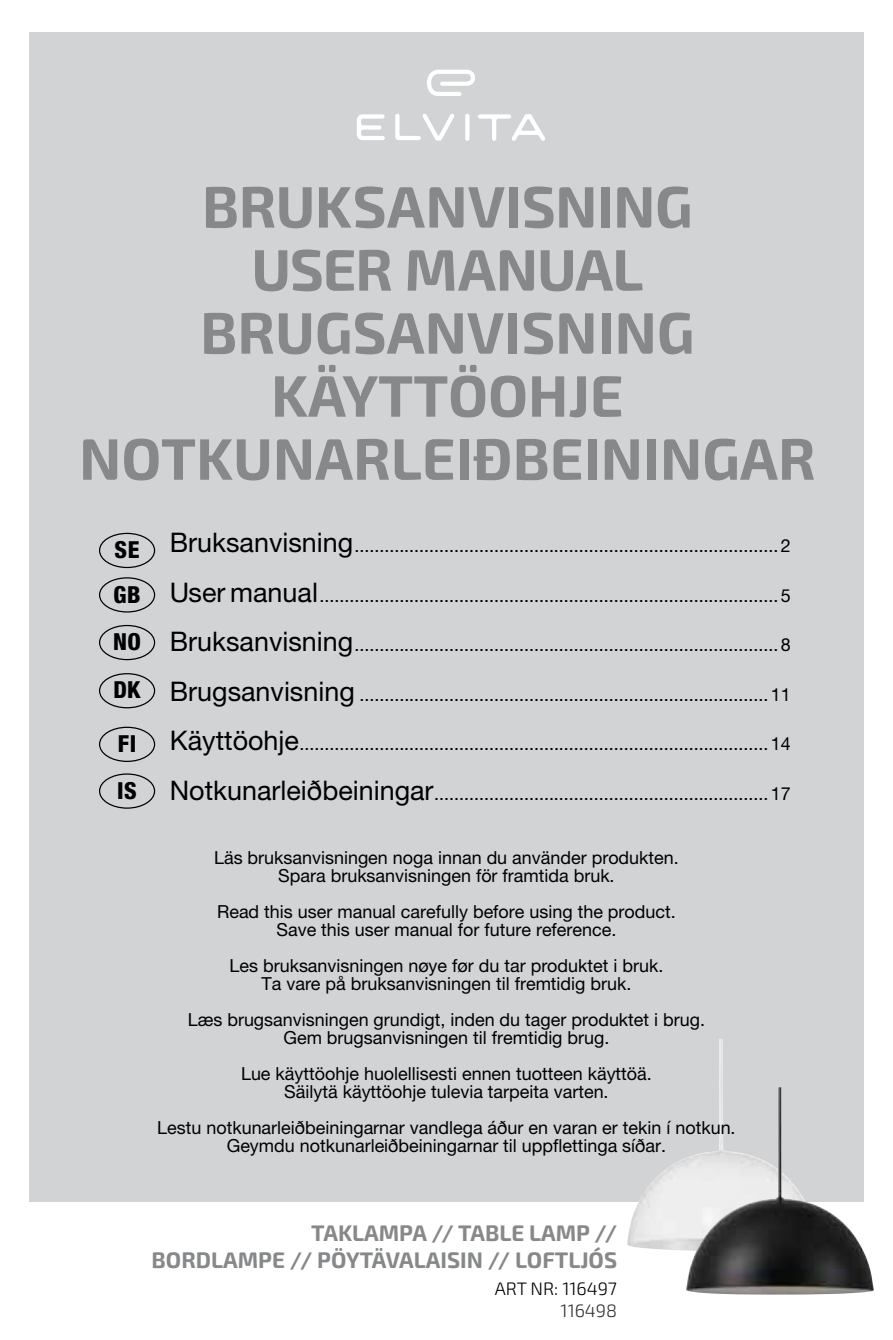
<style>
.page{position:relative;width:893px;height:1340px;background:#fff}
.page>*{position:absolute;margin:0;border:0;box-sizing:border-box;transform-origin:0 0}
.t1{font:700 58.5px/63px "Exo 2";color:#86888a;text-align:center}
.t2{font:800 condensed 23.4px/44.3px "Helvetica Neue LT Pro";letter-spacing:.02em;color:#000}
.t3{font:700 22.5px/27px "Exo 2";color:#86888a;text-align:right}
.t4{font:18px/18px "Helvetica Neue LT Pro";color:#000;text-align:center}
.t5{font:300 18px "Exo 2";color:#000}
.t6{font:300 18px "Exo 2";color:#30302f}
.s1{font-size:27px}
</style>
<div class="page">
<div style="left:29px;top:32px;width:835px;height:1169px;background:#d1d3d4"></div>
<svg style="left:427px;top:70px;width:48px;height:26px"></svg>
<svg style="left:395px;top:113px;width:59px;height:27px"></svg>
<hr style="left:465px;top:114px;width:4px;height:26px;background:#fff;border-radius:2px">
<svg style="left:357px;top:114px;width:28px;height:26px"></svg>
<svg style="left:478px;top:114px;width:67px;height:26px"></svg>
<div style="left:99px;top:533px;width:56px;height:35px;border:1px solid #000;border-radius:50%"></div>
<div style="left:99px;top:577px;width:56px;height:35px;border:1px solid #000;border-radius:50%"></div>
<div style="left:99px;top:625px;width:56px;height:35px;border:1px solid #000;border-radius:50%"></div>
<div style="left:99px;top:673px;width:56px;height:35px;border:1px solid #000;border-radius:50%"></div>
<div style="left:99px;top:726px;width:56px;height:36px;border:1px solid #000;border-radius:50%"></div>
<div style="left:99px;top:773px;width:56px;height:35px;border:1px solid #000;border-radius:50%"></div>
<img style="left:627px;top:1039px;width:96px;height:212px">
<img style="left:685px;top:1087px;width:189px;height:207px">
<h1 class="t1" style="left:79px;top:177px;width:738px">BRUKSANVISNING<br>USER MANUAL<br>BRUGSANVISNING<br>KÄYTTÖOHJE<br>NOTKUNARLEIÐBEININGAR</h1>
<h2 class="t2" style="left:114px;top:527px;width:29px">SE<br>GB</h2>
<h2 class="t2" style="left:113px;top:617px;width:29px;line-height:48.1px">NO<br>DK</h2>
<h2 class="t2" style="left:117px;top:720px;width:21px;line-height:46.8px">FI<br>IS</h2>
<p class="t4" style="left:170px;top:536px;width:623px"><span class="s1">Bruksanvisning</span>.....................................................................................2</p>
<p class="t4" style="left:170px;top:586px;width:622px"><span class="s1">User manual</span>............................................................................................5</p>
<p class="t4" style="left:170px;top:635px;width:623px"><span class="s1">Bruksanvisning</span>.....................................................................................8</p>
<p class="t4" style="left:170px;top:685px;width:622px"><span class="s1">Brugsanvisning</span> ..................................................................................11</p>
<p class="t4" style="left:170px;top:734px;width:622px"><span class="s1">Käyttöohje</span>..............................................................................................14</p>
<p class="t4" style="left:170px;top:784px;width:622px"><span class="s1">Notkunarleiðbeiningar</span>...................................................................17</p>
<p class="t4" style="left:214px;top:848px;width:466px">Läs bruksanvisningen noga innan du använder produkten.<br>Spara bruksanvisningen för framtida bruk.</p>
<p class="t4" style="left:217px;top:902px;width:460px">Read this user manual carefully before using the product.<br>Save this user manual for future reference.</p>
<p class="t4" style="left:230px;top:956px;width:435px">Les bruksanvisningen nøye før du tar produktet i bruk.<br>Ta vare på bruksanvisningen til fremtidig bruk.</p>
<p class="t4" style="left:188px;top:1010px;width:519px">Læs brugsanvisningen grundigt, inden du tager produktet i brug.<br>Gem brugsanvisningen til fremtidig brug.</p>
<p class="t4" style="left:241px;top:1064px;width:412px">Lue käyttöohje huolellisesti ennen tuotteen käyttöä.<br>Säilytä käyttöohje tulevia tarpeita varten.</p>
<p class="t4" style="left:157px;top:1118px;width:580px">Lestu notkunarleiðbeiningarnar vandlega áður en varan er tekin í notkun.<br>Geymdu notkunarleiðbeiningarnar til uppflettinga síðar.</p>
<p class="t3" style="left:152px;top:1219px;width:467px">TAKLAMPA // TABLE LAMP //<br>BORDLAMPE // PÖYTÄVALAISIN // LOFTLJÓS</p>
<p class="t5" style="left:495px;top:1278px;width:124px">ART NR: 116497</p>
<p class="t6" style="left:561px;top:1299px;width:58px">116498</p>
</div>
